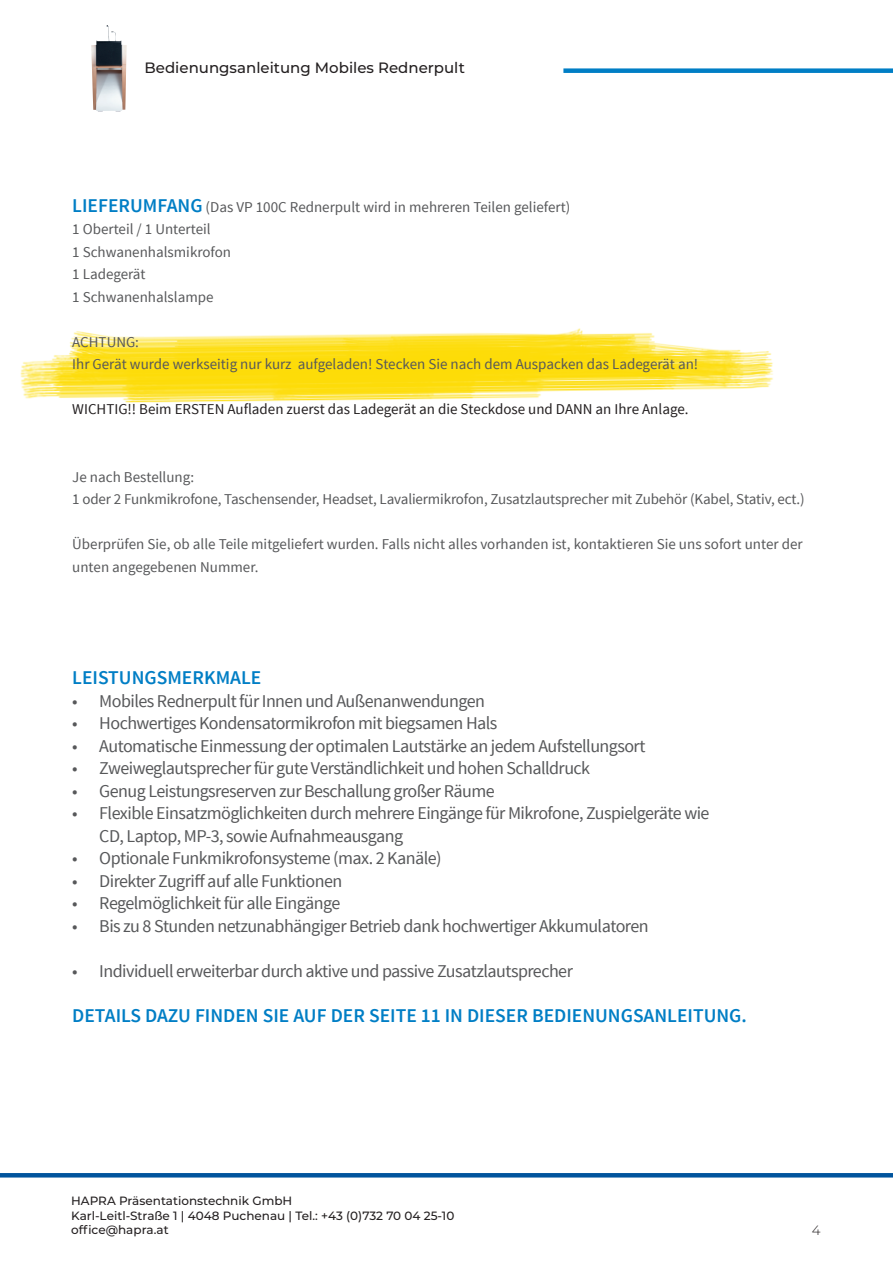
<style>
.page{position:relative;width:893px;height:1263px;background:#fff}
.page>*{position:absolute;margin:0;border:0;box-sizing:border-box;transform-origin:0 0}
.Absatzformat_1{font:600 19.5px "Source Sans Pro";color:#007ec5}
.t1{font:18px/22.5px "Source Sans Pro";letter-spacing:-.03em;color:#57585a}
.Absatzformat_1-2{font:15px/22.5px "Source Sans Pro";color:#57585a}
.Absatzformat_1-3{font:15px "Source Sans Pro";color:#231f20}
.t2{font:500 15px "Montserrat";color:#231f20}
.t3{font:300 13.5px "Montserrat";color:#231f20}
.t4{font:500 12px/14.4px "Montserrat";color:#231f20}
.s1{font-weight:600;font-size:19.5px;color:#007ec5}
</style>
<div class="page">
<hr style="left:0;top:1173px;width:893px;height:4px;background:#01549d">
<div style="left:563px;top:68px;width:330px;height:5px;background:#007ec5"></div>
<img style="left:91px;top:25px;width:36px;height:87px">
<img style="left:20px;top:328px;width:753px;height:75px">
<p class="t2" style="left:145px;top:58px;width:322px">Bedienungsanleitung Mobiles Rednerpult</p>
<p class="Absatzformat_1-2" style="left:72px;top:196px;width:500px"><span class="s1">LIEFERUMFANG</span> (Das VP 100C Rednerpult wird in mehreren Teilen geliefert)</p>
<p class="Absatzformat_1-2" style="left:72px;top:218px;width:140px">1 Oberteil / 1 Unterteil</p>
<p class="Absatzformat_1-2" style="left:72px;top:241px;width:160px">1 Schwanenhalsmikrofon</p>
<p class="Absatzformat_1-2" style="left:72px;top:263px;width:75px">1 Ladegerät</p>
<p class="Absatzformat_1-2" style="left:72px;top:286px;width:143px">1 Schwanenhalslampe</p>
<p class="Absatzformat_1-2" style="left:72px;top:331px;width:68px">ACHTUNG:</p>
<p class="Absatzformat_1-2" style="left:72px;top:353px;width:627px">Ihr Gerät wurde werkseitig nur kurz aufgeladen! Stecken Sie nach dem Auspacken das Ladegerät an!</p>
<p class="Absatzformat_1-3" style="left:72px;top:400px;width:618px">WICHTIG!! Beim ERSTEN Aufladen zuerst das Ladegerät an die Steckdose und DANN an Ihre Anlage.</p>
<p class="Absatzformat_1-2" style="left:72px;top:466px;width:123px">Je nach Bestellung:</p>
<p class="Absatzformat_1-2" style="left:72px;top:488px;width:734px">1 oder 2 Funkmikrofone, Taschensender, Headset, Lavaliermikrofon, Zusatzlautsprecher mit Zubehör (Kabel, Stativ, ect.)</p>
<p class="Absatzformat_1-2" style="left:72px;top:533px;width:732px">Überprüfen Sie, ob alle Teile mitgeliefert wurden. Falls nicht alles vorhanden ist, kontaktieren Sie uns sofort unter der unten angegebenen Nummer.</p>
<p class="Absatzformat_1" style="left:72px;top:665px;width:191px">LEISTUNGSMERKMALE</p>
<p class="t1" style="left:72px;top:690px;width:414px">• Mobiles Rednerpult für Innen und Außenanwendungen</p>
<p class="t1" style="left:72px;top:712px;width:427px">• Hochwertiges Kondensatormikrofon mit biegsamen Hals</p>
<p class="t1" style="left:72px;top:735px;width:575px">• Automatische Einmessung der optimalen Lautstärke an jedem Aufstellungsort</p>
<p class="t1" style="left:72px;top:757px;width:519px">• Zweiweglautsprecher für gute Verständlichkeit und hohen Schalldruck</p>
<p class="t1" style="left:72px;top:780px;width:424px">• Genug Leistungsreserven zur Beschallung großer Räume</p>
<p class="t1" style="left:99px;top:802px;width:612px;text-indent:-27px">• Flexible Einsatzmöglichkeiten durch mehrere Eingänge für Mikrofone, Zuspielgeräte wie<br>CD, Laptop, MP-3, sowie Aufnahmeausgang</p>
<p class="t1" style="left:72px;top:847px;width:371px">• Optionale Funkmikrofonsysteme (max. 2 Kanäle)</p>
<p class="t1" style="left:72px;top:870px;width:271px">• Direkter Zugriff auf alle Funktionen</p>
<p class="t1" style="left:72px;top:892px;width:269px">• Regelmöglichkeit für alle Eingänge</p>
<p class="t1" style="left:72px;top:915px;width:578px">• Bis zu 8 Stunden netzunabhängiger Betrieb dank hochwertiger Akkumulatoren</p>
<p class="t1" style="left:72px;top:960px;width:502px">• Individuell erweiterbar durch aktive und passive Zusatzlautsprecher</p>
<p class="Absatzformat_1" style="left:72px;top:1003px;width:676px">DETAILS DAZU FINDEN SIE AUF DER SEITE 11 IN DIESER BEDIENUNGSANLEITUNG.</p>
<p class="t4" style="left:71px;top:1193px;width:385px">HAPRA Präsentationstechnik GmbH<br>Karl-Leitl-Straße 1 | 4048 Puchenau | Tel.: +43 (0)732 70 04 25-10 office@hapra.at</p>
<p class="t3" style="left:812px;top:1221px;width:10px">4</p>
</div>
